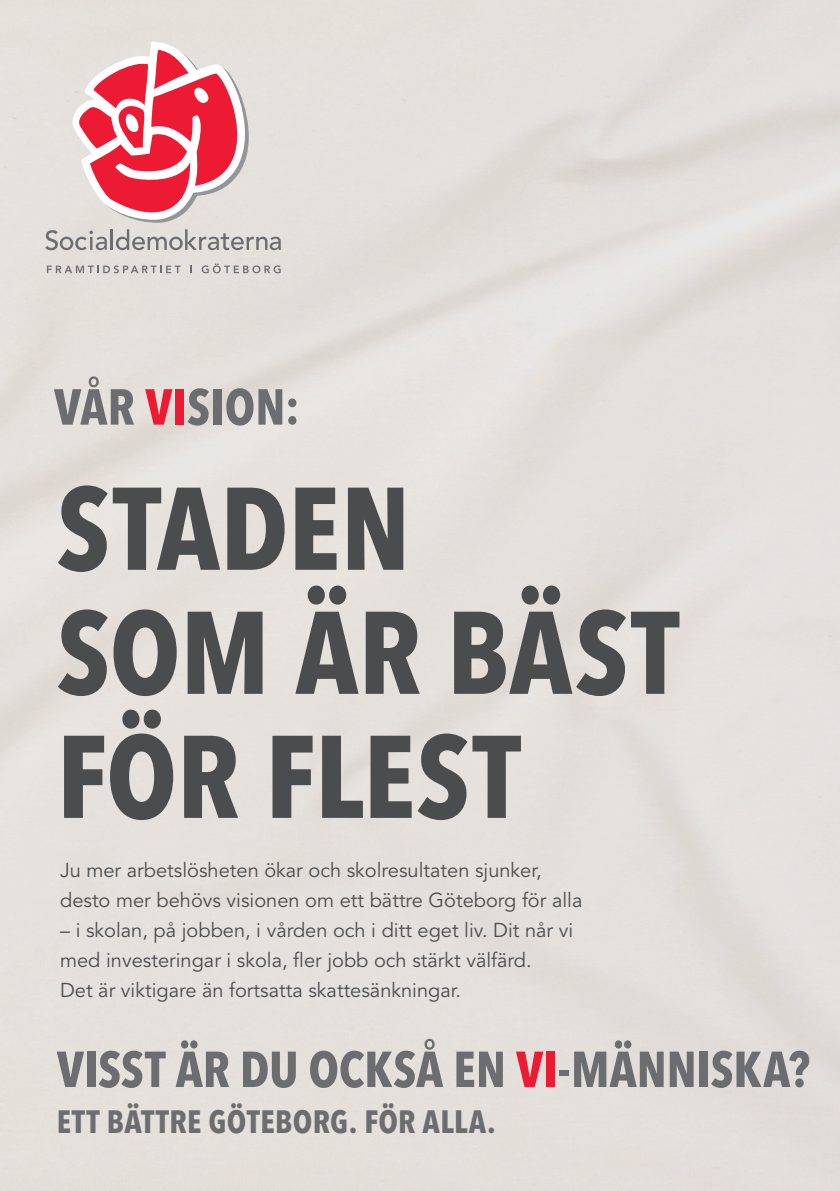
<style>
.page{position:relative;width:840px;height:1191px;background:#fff}
.page>*{position:absolute;margin:0;border:0;box-sizing:border-box;transform-origin:0 0}
.t1{font:700 condensed 116px/124px "Avenir Next LT Pro";letter-spacing:-.005em;color:#4b4c4d}
.t2{font:700 condensed 50px "Avenir Next LT Pro";color:#6c6d70}
.t3{font:700 condensed 32px "Avenir Next LT Pro";letter-spacing:.01em;color:#6c6d70}
.t4{font:20px/30px "Avenir LT Pro";color:#4b4c4d}
.s1{color:#ed1a33}
</style>
<div class="page">
<svg style="left:45px;top:230px;width:62px;height:20px"></svg>
<hr style="left:111px;top:229px;width:2px;height:21px;background:#6c6d70">
<svg style="left:116px;top:229px;width:165px;height:21px;background:#c3c0bd"></svg>
<svg style="left:72px;top:41px;width:192px;height:182px"></svg>
<svg style="left:47px;top:265px;width:133px;height:8px"></svg>
<svg style="left:201px;top:263px;width:79px;height:10px"></svg>
<p class="t2" style="left:54px;top:376px;width:247px">VÅR <span class="s1">VI</span>SION:</p>
<p class="t1" style="left:57px;top:466px;width:355px">STADEN</p>
<p class="t1" style="left:57px;top:590px;width:623px">SOM ÄR BÄST<br>FÖR FLEST</p>
<p class="t4" style="left:60px;top:855px;width:523px">Ju mer arbetslösheten ökar och skolresultaten sjunker, desto mer behövs visionen om ett bättre Göteborg för alla</p>
<p class="t4" style="left:60px;top:915px;width:514px">– i skolan, på jobben, i vården och i ditt eget liv. Dit når vi med investeringar i skola, fler jobb och stärkt välfärd.</p>
<p class="t4" style="left:60px;top:975px;width:402px">Det är viktigare än fortsatta skattesänkningar.</p>
<p class="t2" style="left:57px;top:1038px;width:754px">VISST ÄR DU OCKSÅ EN <span class="s1">VI</span>-MÄNNISKA?</p>
<p class="t3" style="left:57px;top:1102px;width:440px">ETT BÄTTRE GÖTEBORG. FÖR ALLA.</p>
</div>
